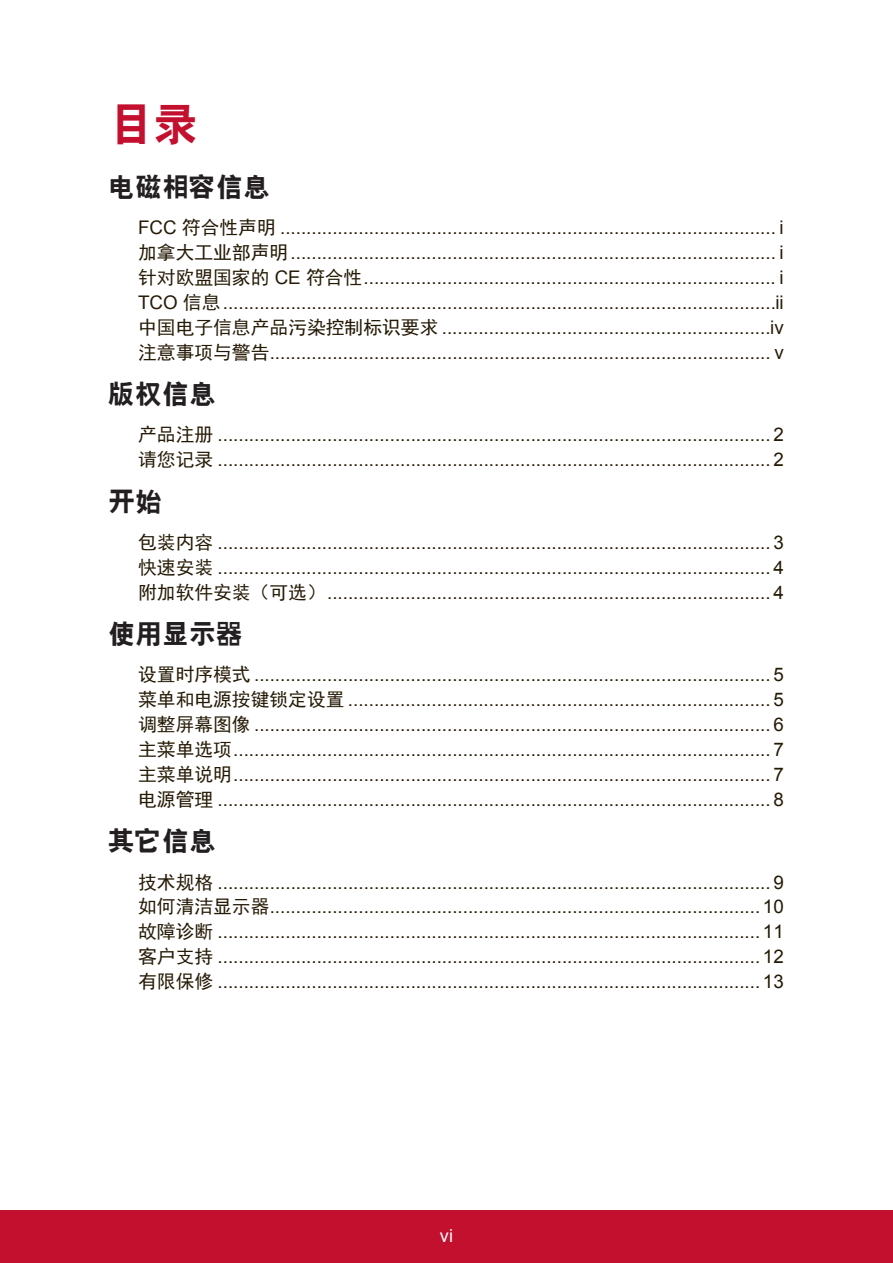
<style>
.page{position:relative;width:893px;height:1263px;background:#fff}
.page>*{position:absolute;margin:0;border:0;box-sizing:border-box;transform-origin:0 0}
.t1{font:45px "RS Cu Hei";color:#c3102f}
.t2{font:27px "RS Cu Hei";color:#231f20}
.t3{font:18.75px/24.9px "Arial";color:#251a05;text-align:justify}
.t4{font:18px "Arial";color:#fff}
.s1{font-family:"Sim Hei"}
</style>
<div class="page">
<div style="left:0;top:1210px;width:892px;height:53px;background:#c3102f"></div>
<h1 class="t1" style="left:108px;top:101px;width:91px">目录</h1>
<h2 class="t2" style="left:108px;top:173px;width:163px">电磁相容信息</h2>
<p class="t3" style="left:138px;top:215px;width:646px">FCC <span class="s1">符合性声明</span> ............................................................................................... i<span class="s1">加拿大工业部声明</span> ............................................................................................. i<span class="s1">针对欧盟国家的</span> CE <span class="s1">符合性</span> ............................................................................... i TCO <span class="s1">信息</span> ..........................................................................................................ii<span class="s1">中国电子信息产品污染控制标识要求</span> ...............................................................iv<span class="s1">注意事项与警告</span> ................................................................................................ v</p>
<h2 class="t2" style="left:108px;top:380px;width:109px">版权信息</h2>
<p class="t3" style="left:138px;top:422px;width:647px"><span class="s1">产品注册</span> .......................................................................................................... 2<span class="s1">请您记录</span> .......................................................................................................... 2</p>
<h2 class="t2" style="left:108px;top:488px;width:55px">开始</h2>
<p class="t3" style="left:138px;top:530px;width:647px"><span class="s1">包装内容</span> .......................................................................................................... 3<span class="s1">快速安装</span> .......................................................................................................... 4<span class="s1">附加软件安装（可选）</span> ..................................................................................... 4</p>
<h2 class="t2" style="left:108px;top:620px;width:136px">使用显示器</h2>
<p class="t3" style="left:138px;top:662px;width:647px"><span class="s1">设置时序模式</span> ................................................................................................... 5<span class="s1">菜单和电源按键锁定设置</span> ................................................................................. 5<span class="s1">调整屏幕图像</span> ................................................................................................... 6<span class="s1">主菜单选项</span> ....................................................................................................... 7<span class="s1">主菜单说明</span> ....................................................................................................... 7<span class="s1">电源管理</span> .......................................................................................................... 8</p>
<h2 class="t2" style="left:108px;top:827px;width:109px">其它信息</h2>
<p class="t3" style="left:138px;top:869px;width:647px"><span class="s1">技术规格</span> .......................................................................................................... 9<span class="s1">如何清洁显示器</span> .............................................................................................. 10<span class="s1">故障诊断</span> ........................................................................................................ 11<span class="s1">客户支持</span> ........................................................................................................ 12<span class="s1">有限保修</span> ........................................................................................................ 13</p>
<p class="t4" style="left:440px;top:1223px;width:14px">vi</p>
</div>
